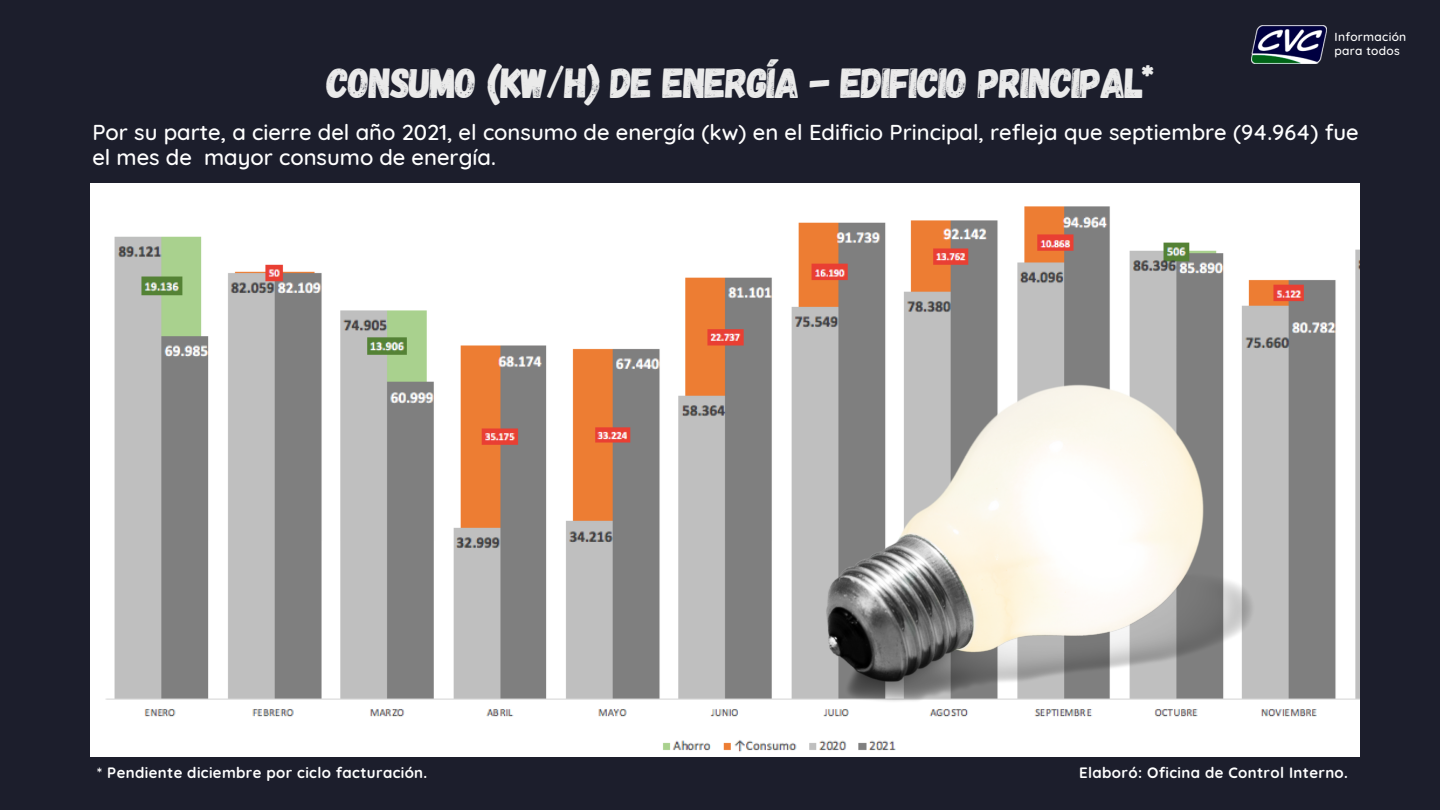
<style>
.page{position:relative;width:1440px;height:810px;background:#1c1e2c}
.page>*{position:absolute;margin:0;border:0;box-sizing:border-box;transform-origin:0 0}
.t1{font:42px "Gagalin";letter-spacing:-.03em;color:#eaeaea}
.t2{font:500 22px/25.5px "Quicksand";color:#fff}
.t3{font:700 15px "Quicksand";letter-spacing:.025em;color:#fff}
.t4{font:500 12px "Quicksand";letter-spacing:.025em;color:#fff}
</style>
<div class="page">
<img style="left:91px;top:184px;width:1268px;height:573px">
<img style="left:826px;top:384px;width:429px;height:319px">
<img style="left:1252px;top:26px;width:75px;height:37px">
<p class="t4" style="left:1335px;top:29px;width:73px">Información</p>
<p class="t4" style="left:1335px;top:43px;width:67px">para todos</p>
<p class="t1" style="left:327px;top:56px;width:829px">CONSUMO (KW/H) DE ENERGÍA - EDIFICIO PRINCIPAL*</p>
<p class="t2" style="left:92px;top:119px;width:1268px">Por su parte, a cierre del año 2021, el consumo de energía (kw) en el Edificio Principal, refleja que septiembre (94.964) fue el mes de mayor consumo de energía.</p>
<p class="t3" style="left:97px;top:763px;width:332px">* Pendiente diciembre por ciclo facturación.</p>
<p class="t3" style="left:1079px;top:763px;width:270px">Elaboró: Oficina de Control Interno.</p>
</div>
